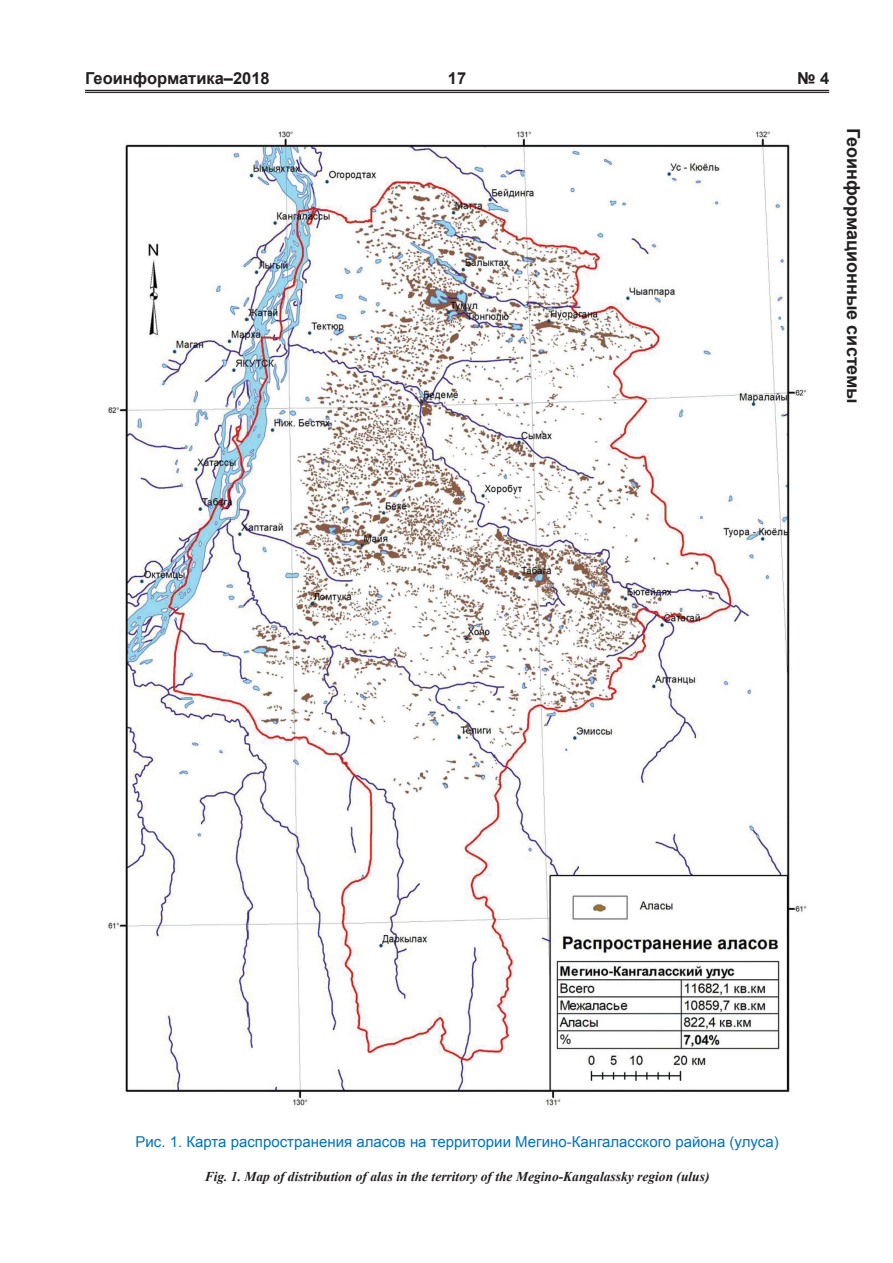
<style>
.page{position:relative;width:893px;height:1263px;background:#fff}
.page>*{position:absolute;margin:0;border:0;box-sizing:border-box;transform-origin:0 0}
.t1{font:700 18px "Arial";color:#231f20}
.t2{font:700 16.5px "Arial";color:#231f20}
.t3{font:15px "Arial";color:#0073bd}
.t4{font:italic 700 13.5px "Times New Roman";color:#231f20}
</style>
<div class="page">
<hr style="left:85px;top:90px;width:744px;height:1px;background:#231f20">
<hr style="left:85px;top:92px;width:744px;height:1px;background:#231f20">
<img style="left:108px;top:131px;width:699px;height:975px">
<p class="t2" style="left:85px;top:68px;width:186px">Геоинформатика–2018</p>
<p class="t2" style="left:448px;top:68px;width:20px">17</p>
<p class="t2" style="left:797px;top:68px;width:34px">№ 4</p>
<h1 class="t1" style="left:865px;top:128px;width:278px;rotate:90deg">Геоинформационные системы</h1>
<p class="t3" style="left:136px;top:1131px;width:645px">Рис. 1. Карта распространения аласов на территории Мегино-Кангаласского района (улуса)</p>
<p class="t4" style="left:205px;top:1167px;width:506px">Fig. 1. Map of distribution of alas in the territory of the Megino-Kangalassky region (ulus)</p>
</div>
